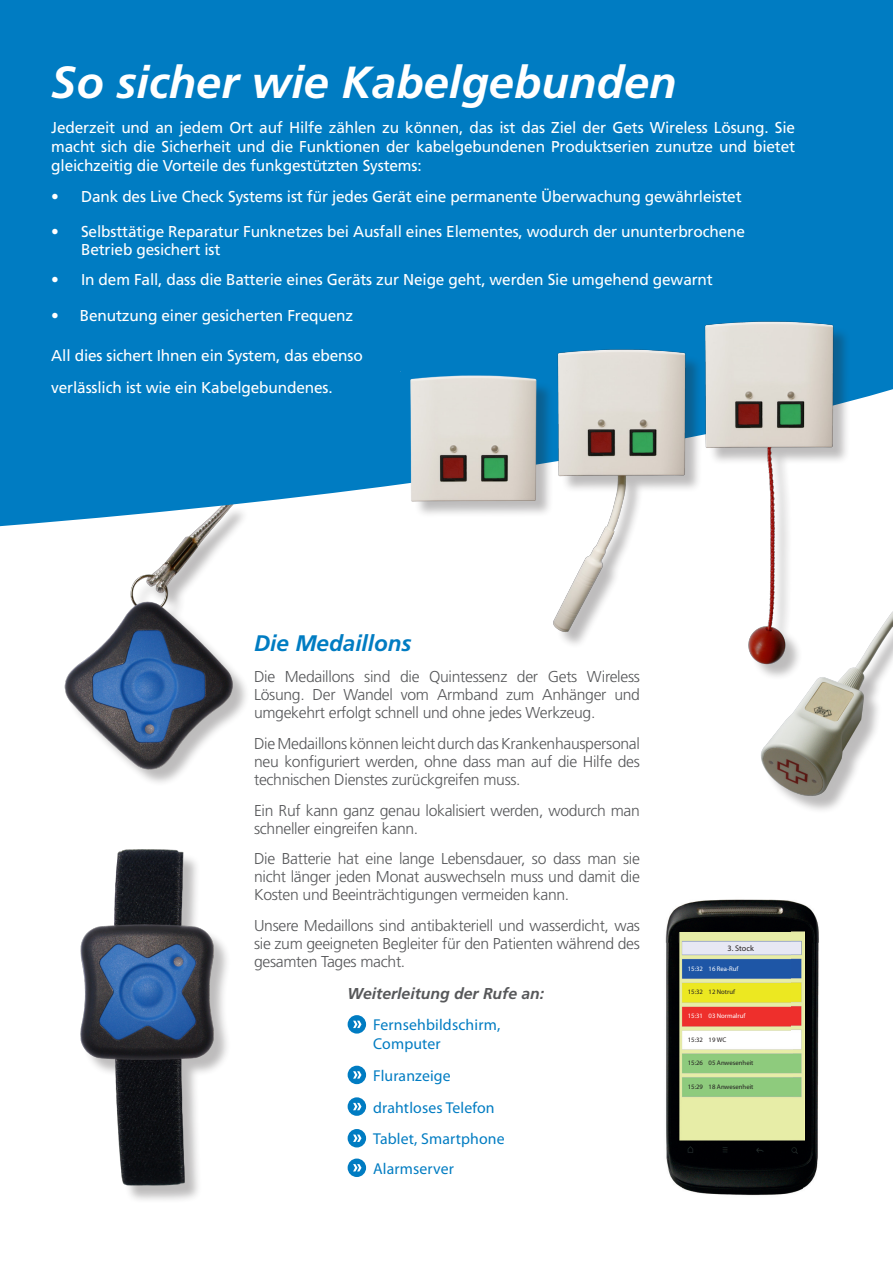
<style>
.page{position:relative;width:893px;height:1263px;background:#fff}
.page>*{position:absolute;margin:0;border:0;box-sizing:border-box;transform-origin:0 0}
.t1{font:italic 700 45px "Frutiger LT Std";color:#fff}
.t2{font:italic 700 22.5px "Frutiger LT Std";color:#007cc2}
.t3{font:300 15.75px/18px "Frutiger LT Std";letter-spacing:-.02em;color:#57585a;text-align:justify}
.t4{font:15.75px/18.9px "Frutiger LT Std";letter-spacing:-.01em;color:#fff}
.t5{font:15.75px/31.7px "Myriad Pro";letter-spacing:.01em;color:#007cc2}
.t6{font:italic 700 15.75px "Frutiger LT Std";color:#57585a}
.t7{font:8.25px "Myriad Pro";color:#231f20}
.t8{font:6.75px "Myriad Pro";color:#231f20}
.t9{font:6.75px "Myriad Pro";color:#fff}
</style>
<div class="page">
<div style="left:68px;top:507px;width:183px;height:280px;background:#231f20;opacity:.3"></div>
<img style="left:64px;top:577px;width:172px;height:198px">
<svg style="left:0;top:0;width:893px;height:577px;background:#1a89c7"></svg>
<div style="left:84px;top:852px;width:147px;height:352px;background:#231f20;opacity:.3"></div>
<img style="left:80px;top:849px;width:148px;height:343px">
<div style="left:348px;top:1015px;width:18px;height:18px;background:#007cc2;border-radius:50%"></div>
<svg style="left:353px;top:1021px;width:8px;height:7px"></svg>
<div style="left:348px;top:1066px;width:18px;height:18px;background:#007cc2;border-radius:50%"></div>
<svg style="left:353px;top:1071px;width:8px;height:7px"></svg>
<svg style="left:348px;top:1097px;width:18px;height:19px"></svg>
<svg style="left:353px;top:1103px;width:8px;height:7px"></svg>
<div style="left:348px;top:1129px;width:18px;height:18px;background:#007cc2;border-radius:50%"></div>
<svg style="left:353px;top:1134px;width:8px;height:8px"></svg>
<div style="left:348px;top:1158px;width:18px;height:19px;background:#007cc2;border-radius:50%"></div>
<svg style="left:353px;top:1164px;width:8px;height:7px"></svg>
<div style="left:413px;top:379px;width:141px;height:140px;background:#231f20;opacity:.3"></div>
<img style="left:401px;top:372px;width:144px;height:134px">
<div style="left:557px;top:352px;width:146px;height:297px;background:#231f20;opacity:.3"></div>
<img style="left:550px;top:344px;width:140px;height:290px">
<div style="left:708px;top:324px;width:143px;height:357px;background:#231f20;opacity:.3"></div>
<img style="left:701px;top:317px;width:135px;height:350px">
<div style="left:764px;top:615px;width:129px;height:199px;background:#231f20;opacity:.3"></div>
<img style="left:756px;top:605px;width:137px;height:197px">
<img style="left:665px;top:899px;width:154px;height:44px">
<img style="left:666px;top:943px;width:16px;height:245px">
<img style="left:803px;top:943px;width:16px;height:246px">
<img style="left:682px;top:1141px;width:121px;height:55px">
<img style="left:679px;top:932px;width:125px;height:209px">
<h1 class="t1" style="left:51px;top:55px;width:627px">So sicher wie Kabelgebunden</h1>
<p class="t4" style="left:51px;top:119px;width:745px;text-align:justify">Jederzeit und an jedem Ort auf Hilfe zählen zu können, das ist das Ziel der Gets Wireless Lösung. Sie macht sich die Sicherheit und die Funktionen der kabelgebundenen Produktserien zunutze und bietet gleichzeitig die Vorteile des funkgestützten Systems:</p>
<p class="t4" style="left:51px;top:187px;width:692px">• Dank des Live Check Systems ist für jedes Gerät eine permanente Überwachung gewährleistet</p>
<p class="t4" style="left:81px;top:222px;width:665px;line-height:18px;text-indent:-30px">• Selbsttätige Reparatur Funknetzes bei Ausfall eines Elementes, wodurch der ununterbrochene<br>Betrieb gesichert ist</p>
<p class="t4" style="left:51px;top:270px;width:663px">• In dem Fall, dass die Batterie eines Geräts zur Neige geht, werden Sie umgehend gewarnt</p>
<p class="t4" style="left:51px;top:306px;width:303px">• Benutzung einer gesicherten Frequenz</p>
<p class="t4" style="left:51px;top:340px;width:313px;line-height:31.7px">All dies sichert Ihnen ein System, das ebenso verlässlich ist wie ein Kabelgebundenes.</p>
<h2 class="t2" style="left:254px;top:630px;width:159px">Die Medaillons</h2>
<p class="t3" style="left:254px;top:668px;width:387px">Die Medaillons sind die Quintessenz der Gets Wireless Lösung. Der Wandel vom Armband zum Anhänger und umgekehrt erfolgt schnell und ohne jedes Werkzeug.</p>
<p class="t3" style="left:254px;top:734px;width:387px">Die Medaillons können leicht durch das Krankenhauspersonal neu konfiguriert werden, ohne dass man auf die Hilfe des technischen Dienstes zurückgreifen muss.</p>
<p class="t3" style="left:254px;top:801px;width:387px">Ein Ruf kann ganz genau lokalisiert werden, wodurch man schneller eingreifen kann.</p>
<p class="t3" style="left:254px;top:850px;width:387px">Die Batterie hat eine lange Lebensdauer, so dass man sie nicht länger jeden Monat auswechseln muss und damit die Kosten und Beeinträchtigungen vermeiden kann.</p>
<p class="t3" style="left:254px;top:917px;width:387px">Unsere Medaillons sind antibakteriell und wasserdicht, was sie zum geeigneten Begleiter für den Patienten während des gesamten Tages macht.</p>
<p class="t6" style="left:348px;top:984px;width:198px">Weiterleitung der Rufe an:</p>
<p class="t5" style="left:373px;top:1015px;width:129px;line-height:18.9px">Fernsehbildschirm,<br>Computer</p>
<p class="t5" style="left:373px;top:1059px;width:133px">Fluranzeige drahtloses Telefon<br>Tablet, Smartphone</p>
<p class="t5" style="left:373px;top:1152px;width:82px">Alarmserver</p>
<p class="t7" style="left:728px;top:943px;width:28px">3. Stock</p>
<p class="t9" style="left:688px;top:964px;width:52px">15:32 16 Rea-Ruf</p>
<p class="t8" style="left:688px;top:988px;width:49px">15:32 12 Notruf</p>
<p class="t9" style="left:688px;top:1011px;width:59px">15:31 03 Normalruf</p>
<p class="t8" style="left:688px;top:1035px;width:40px">15:32 19 WC</p>
<p class="t8" style="left:688px;top:1059px;width:67px">15:26 05 Anwesenheit</p>
<p class="t8" style="left:688px;top:1082px;width:67px">15:29 18 Anwesenheit</p>
</div>
